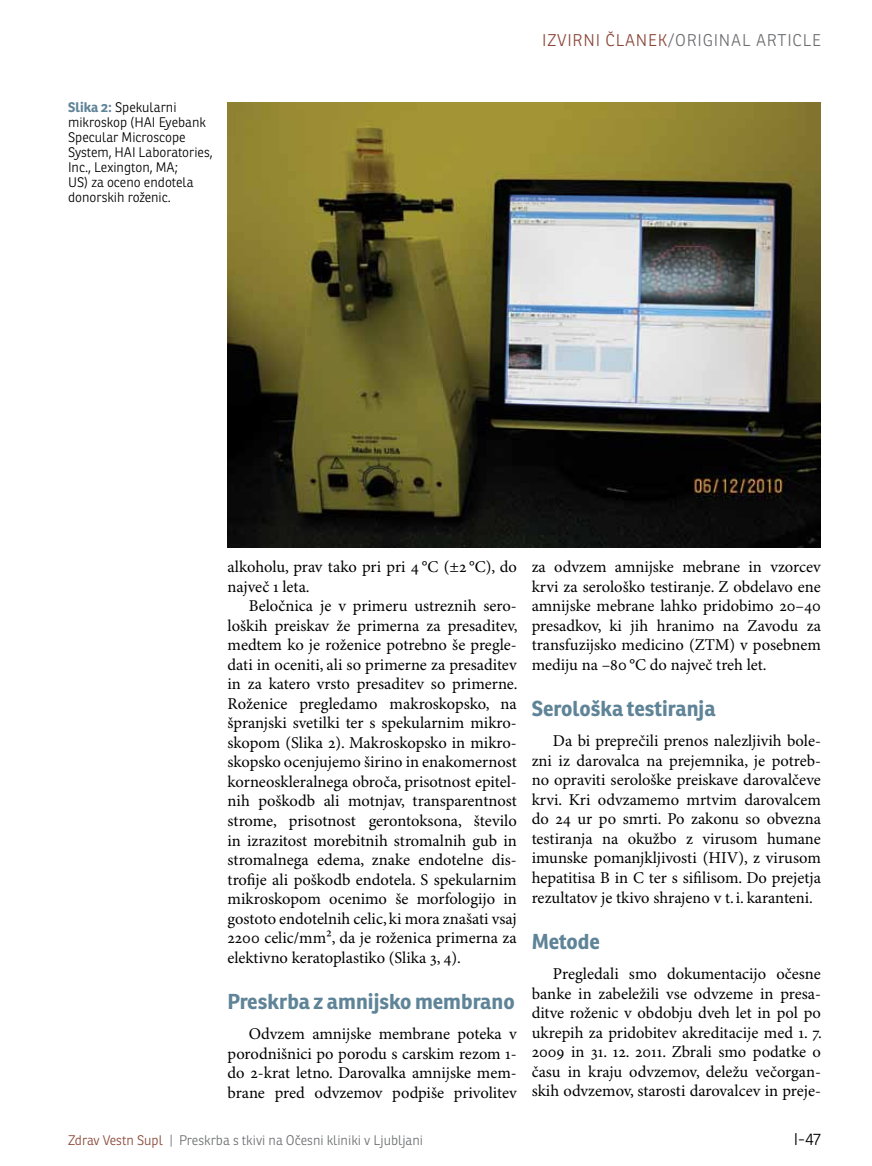
<style>
.page{position:relative;width:872px;height:1166px;background:#fff}
.page>*{position:absolute;margin:0;border:0;box-sizing:border-box;transform-origin:0 0}
.t1{font:700 21px "Ronnia";color:#5f8498}
.t2{font:16.5px/19.5px "Minion Pro";color:#000;text-align:justify}
.t3{font:300 16.5px "Ronnia";letter-spacing:.05em;color:#6d6e71}
.t4{font:300 16.5px "Ronnia";color:#000}
.t5{font:300 13.5px/15px "Ronnia";color:#000}
.t6{font:300 13.5px "Ronnia";color:#6d6e71}
.s1{font-weight:700;color:#5f8498}
.s2{color:#8a4638}
</style>
<div class="page">
<img style="left:227px;top:102px;width:594px;height:445px">
<p class="t5" style="left:68px;top:99px;width:146px"><span class="s1">Slika 2:</span> Spekularni mikroskop (HAI Eyebank<br>Specular Microscope<br>System, HAI Laboratories,<br>Inc., Lexington, MA;<br>US) za oceno endotela donorskih roženic.</p>
<p class="t3" style="left:542px;top:30px;width:280px"><span class="s2">Izvi rni članek</span>/Ori gi nal arti cle</p>
<p class="t2" style="left:227px;top:557px;width:291px">alkoholu, prav tako pri pri 4 °C (±2 °C), do največ 1 leta.</p>
<p class="t2" style="left:227px;top:596px;width:292px;text-indent:21px">Beločnica je v primeru ustreznih sero&shy;loških preiskav že primerna za presaditev, medtem ko je roženice potrebno še pregle&shy;dati in oceniti, ali so primerne za presaditev in za katero vrsto presaditev so primerne.<br>Roženice pregledamo makroskopsko, na špranjski svetilki ter s spekularnim mikro&shy;skopom (Slika 2). Makroskopsko in mikro&shy;skopsko ocenjujemo širino in enakomernost korneoskleralnega obroča, prisotnost epitel&shy;nih poškodb ali motnjav, transparentnost strome, prisotnost gerontoksona, število in izrazitost morebitnih stromalnih gub in stromalnega edema, znake endotelne dis&shy;trofije ali poškodb endotela. S spekularnim mikroskopom ocenimo še morfologijo in gostoto endotelnih celic, ki mora znašati vsaj 2200 celic/mm2, da je roženica primerna za elektivno keratoplastiko (Slika 3, 4).</p>
<p class="t1" style="left:227px;top:987px;width:289px">Preskrba z amnijsko membrano</p>
<p class="t2" style="left:227px;top:1024px;width:291px;text-indent:21px">Odvzem amnijske membrane poteka v porodnišnici po porodu s carskim rezom 1- do 2-krat letno. Darovalka amnijske mem&shy;brane pred odvzemov podpiše privolitev</p>
<p class="t2" style="left:531px;top:557px;width:291px">za odvzem amnijske mebrane in vzorcev krvi za serološko testiranje. Z obdelavo ene amnijske mebrane lahko pridobimo 20–40 presadkov, ki jih hranimo na Zavodu za transfuzijsko medicino (ZTM) v posebnem mediju na –80 °C do največ treh let.</p>
<p class="t1" style="left:531px;top:695px;width:185px">Serološka testiranja</p>
<p class="t2" style="left:532px;top:731px;width:291px;text-indent:21px">Da bi preprečili prenos nalezljivih bole&shy;zni iz darovalca na prejemnika, je potreb&shy;no opraviti serološke preiskave darovalčeve krvi. Kri odvzamemo mrtvim darovalcem do 24 ur po smrti. Po zakonu so obvezna testiranja na okužbo z virusom humane imunske pomanjkljivosti (HIV), z virusom hepatitisa B in C ter s sifilisom. Do prejetja rezultatov je tkivo shrajeno v t.i. karanteni.</p>
<p class="t1" style="left:531px;top:927px;width:70px">Metode</p>
<p class="t2" style="left:532px;top:964px;width:291px;text-indent:21px">Pregledali smo dokumentacijo očesne banke in zabeležili vse odvzeme in presa&shy;ditve roženic v obdobju dveh let in pol po ukrepih za pridobitev akreditacije med 1. 7.<br>2009 in 31. 12. 2011. Zbrali smo podatke o času in kraju odvzemov, deležu večorgan&shy;skih odvzemov, starosti darovalcev in preje-</p>
<p class="t6" style="left:68px;top:1131px;width:357px"><span class="s2">Zdrav Vestn Supl</span> | Preskrba s tkivi na Očesni kliniki v Ljubljani</p>
<p class="t4" style="left:793px;top:1128px;width:29px">I-47</p>
</div>
